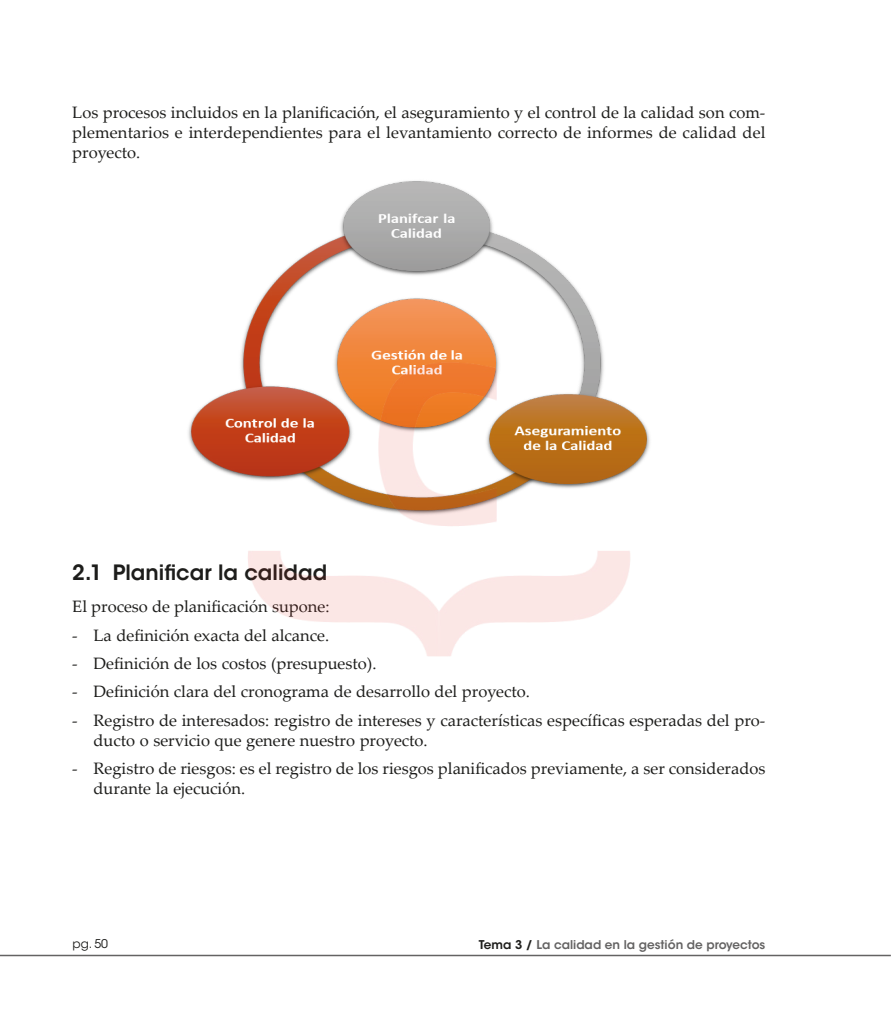
<style>
.page{position:relative;width:893px;height:1021px;background:#fff}
.page>*{position:absolute;margin:0;border:0;box-sizing:border-box;transform-origin:0 0}
.t1{font:600 21px "ITC Avant Garde Std";color:#1d1d1b}
.t2{font:16.5px/19.8px "Palatino Linotype";color:#1d1d1b}
.t3{font:600 12px "ITC Avant Garde Std";color:#646363}
.t4{font:12px "ITC Avant Garde Std";color:#1d1d1b}
.s1{color:#1d1d1b}
</style>
<div class="page">
<hr style="left:0;top:954px;width:891px;height:2px;background:#646363">
<img style="left:188px;top:181px;width:387px;height:291px">
<img style="left:223px;top:287px;width:427px;height:370px">
<p class="t2" style="left:72px;top:102px;width:695px;text-align:justify">Los procesos incluidos en la planificación, el aseguramiento y el control de la calidad son com&shy;plementarios e interdependientes para el levantamiento correcto de informes de calidad del proyecto.</p>
<p class="t1" style="left:72px;top:559px;width:257px">2.1 Planificar la calidad</p>
<p class="t2" style="left:72px;top:596px;width:259px">El proceso de planificación supone:</p>
<p class="t2" style="left:72px;top:624px;width:258px">- La definición exacta del alcance.</p>
<p class="t2" style="left:72px;top:653px;width:306px">- Definición de los costos (presupuesto).</p>
<p class="t2" style="left:72px;top:681px;width:459px">- Definición clara del cronograma de desarrollo del proyecto.</p>
<p class="t2" style="left:94px;top:709px;width:673px;text-indent:-21px">- Registro de interesados: registro de intereses y características específicas esperadas del pro&shy;ducto o servicio que genere nuestro proyecto.</p>
<p class="t2" style="left:94px;top:757px;width:673px;text-indent:-21px">- Registro de riesgos: es el registro de los riesgos planificados previamente, a ser considerados durante la ejecución.</p>
<p class="t4" style="left:73px;top:936px;width:37px">pg. 50</p>
<p class="t3" style="left:479px;top:937px;width:288px"><span class="s1">Tema 3 /</span> La calidad en la gestión de proyectos</p>
</div>
